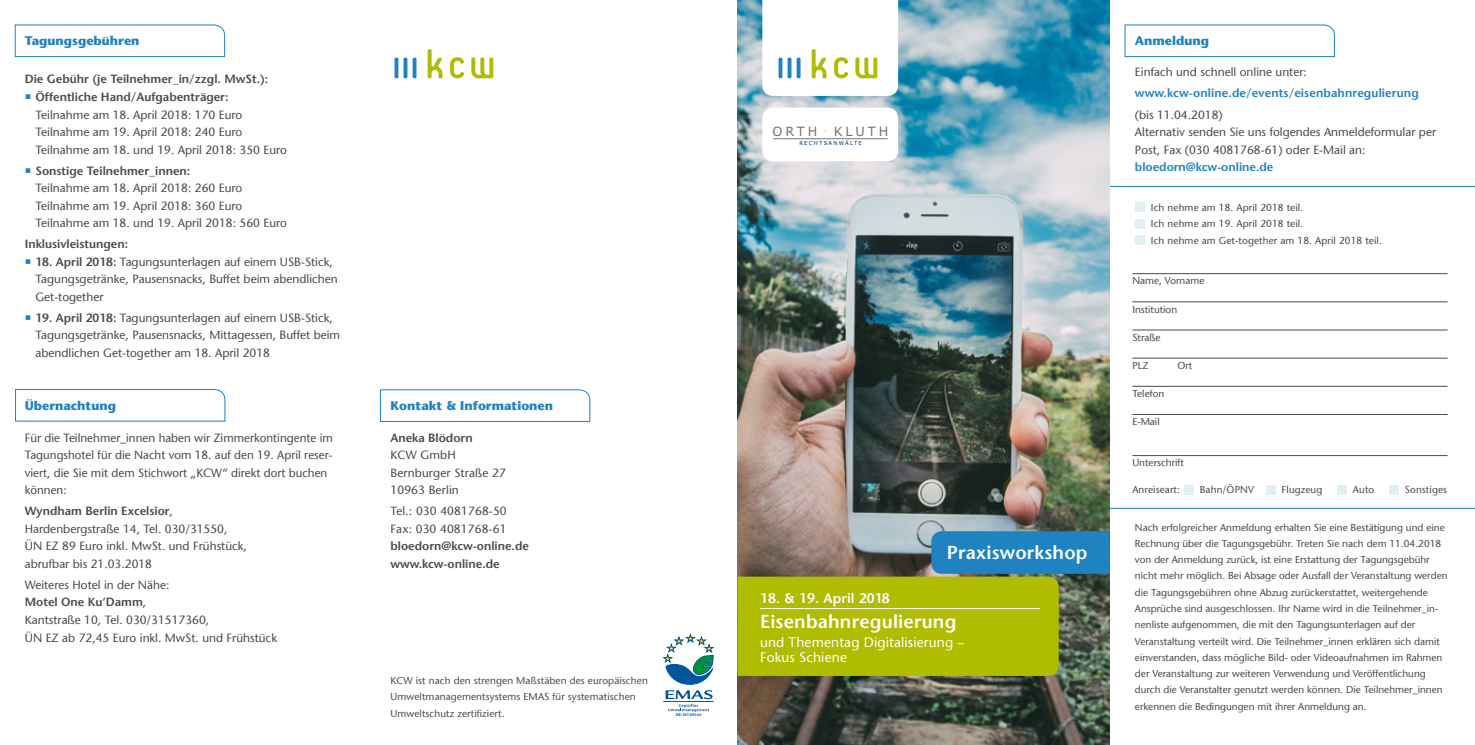
<style>
.page{position:relative;width:1475px;height:745px;background:#fff}
.page>*{position:absolute;margin:0;border:0;box-sizing:border-box;transform-origin:0 0}
.t1{font:600 18.75px "Stone Sans";letter-spacing:.01em;color:#fff}
.t2{font:13.75px/15px "Stone Sans";letter-spacing:.01em;color:#fff}
.t3{font:600 13.75px "Stone Sans";letter-spacing:.01em;color:#fff}
.t4{font:12.75px "Verdana";letter-spacing:.23em;color:#747476}
.t5{font:700 12.5px "Stone Sans";color:#1f82c1}
.t6{font:11.88px/17.5px "Stone Sans";color:#4b4b4d}
.t7{font:600 11.88px/17.5px "Stone Sans";color:#4b4b4d}
.t8{font:600 11.88px "Stone Sans";letter-spacing:.01em;color:#1f82c1}
.t9{font:10px/16.2px "Stone Sans";color:#4b4b4d}
.t10{font:5.38px "Verdana";letter-spacing:.23em;color:#003867}
.t11{font:700 3.75px "Arial";color:#00559f;scale:1.05 1}
.s1{font-weight:600}
</style>
<div class="page">
<svg style="left:1109px;top:186px;width:365px;height:322px"></svg>
<hr style="left:1132px;top:273px;width:315px;height:1px;background:#4b4b4d">
<hr style="left:1132px;top:301px;width:315px;height:1px;background:#4b4b4d">
<hr style="left:1132px;top:329px;width:315px;height:1px;background:#4b4b4d">
<hr style="left:1132px;top:358px;width:315px;height:1px;background:#4b4b4d">
<hr style="left:1132px;top:386px;width:315px;height:1px;background:#4b4b4d">
<hr style="left:1132px;top:414px;width:315px;height:1px;background:#4b4b4d">
<hr style="left:1132px;top:455px;width:315px;height:1px;background:#4b4b4d">
<div style="left:1135px;top:202px;width:9px;height:10px;background:#e2eef4"></div>
<div style="left:1135px;top:219px;width:9px;height:9px;background:#e2eef4"></div>
<div style="left:1135px;top:235px;width:9px;height:10px;background:#e2eef4"></div>
<div style="left:1183px;top:484px;width:10px;height:10px;background:#e2eef4"></div>
<div style="left:1265px;top:484px;width:10px;height:10px;background:#e2eef4"></div>
<div style="left:1336px;top:484px;width:10px;height:10px;background:#e2eef4"></div>
<div style="left:1388px;top:484px;width:10px;height:10px;background:#e2eef4"></div>
<svg style="left:471px;top:58px;width:22px;height:20px"></svg>
<svg style="left:427px;top:49px;width:15px;height:29px"></svg>
<svg style="left:450px;top:57px;width:14px;height:21px"></svg>
<svg style="left:412px;top:58px;width:4px;height:20px"></svg>
<svg style="left:403px;top:58px;width:4px;height:20px"></svg>
<svg style="left:394px;top:58px;width:4px;height:20px"></svg>
<svg style="left:662px;top:633px;width:52px;height:78px"></svg>
<svg style="left:15px;top:25px;width:210px;height:32px"></svg>
<svg style="left:15px;top:389px;width:210px;height:32px"></svg>
<svg style="left:1124px;top:25px;width:210px;height:32px"></svg>
<svg style="left:380px;top:389px;width:210px;height:32px"></svg>
<img style="left:737px;top:0;width:372px;height:744px">
<svg style="left:762px;top:0;width:136px;height:96px"></svg>
<svg style="left:796px;top:58px;width:4px;height:20px"></svg>
<svg style="left:787px;top:58px;width:4px;height:20px"></svg>
<svg style="left:778px;top:58px;width:4px;height:20px"></svg>
<svg style="left:737px;top:531px;width:372px;height:144px;background:#8a9f36"></svg>
<hr style="left:760px;top:608px;width:280px;height:1px;background:#fff">
<div style="left:762px;top:107px;width:136px;height:54px;background:#fff;border-radius:11px"></div>
<hr style="left:773px;top:138px;width:114px;height:1px;background:#747476">
<p class="t5" style="left:25px;top:33px;width:116px">Tagungsgebühren</p>
<p class="t7" style="left:35px;top:70px;width:234px;text-indent:-11px">Die Gebühr (je Teilnehmer_in/zzgl. MwSt.):<br>Öffentliche Hand/Aufgabenträger:</p>
<p class="t6" style="left:35px;top:106px;width:253px">Teilnahme am 18. April 2018: 170 Euro<br>Teilnahme am 19. April 2018: 240 Euro<br>Teilnahme am 18. und 19. April 2018: 350 Euro</p>
<p class="t7" style="left:35px;top:162px;width:156px">Sonstige Teilnehmer_innen:</p>
<p class="t6" style="left:35px;top:179px;width:253px">Teilnahme am 18. April 2018: 260 Euro<br>Teilnahme am 19. April 2018: 360 Euro<br>Teilnahme am 18. und 19. April 2018: 560 Euro</p>
<p class="t7" style="left:25px;top:235px;width:105px">Inklusivleistungen:</p>
<p class="t6" style="left:35px;top:253px;width:304px"><span class="s1">18. April 2018:</span> Tagungsunterlagen auf einem USB-Stick,<br>Tagungsgetränke, Pausensnacks, Buffet beim abendlichen<br>Get-together</p>
<p class="t6" style="left:35px;top:309px;width:306px"><span class="s1">19. April 2018:</span> Tagungsunterlagen auf einem USB-Stick,<br>Tagungsgetränke, Pausensnacks, Mittagessen, Buffet beim abendlichen Get-together am 18. April 2018</p>
<p class="t5" style="left:25px;top:398px;width:93px">Übernachtung</p>
<p class="t6" style="left:25px;top:428px;width:309px">Für die Teilnehmer_innen haben wir Zimmerkontingente im Tagungshotel für die Nacht vom 18. auf den 19. April reser&shy;viert, die Sie mit dem Stichwort „KCW“ direkt dort buchen können:</p>
<p class="t6" style="left:25px;top:502px;width:224px"><span class="s1">Wyndham Berlin Excelsior</span>,<br>Hardenbergstraße 14, Tel. 030/31550,<br>ÜN EZ 89 Euro inkl. MwSt. und Frühstück, abrufbar bis 21.03.2018</p>
<p class="t6" style="left:25px;top:575px;width:254px">Weiteres Hotel in der Nähe:<br><span class="s1">Motel One Ku‘Damm</span>,<br>Kantstraße 10, Tel. 030/31517360,<br>ÜN EZ ab 72,45 Euro inkl. MwSt. und Frühstück</p>
<p class="t5" style="left:390px;top:398px;width:164px">Kontakt &amp; Informationen</p>
<p class="t7" style="left:390px;top:428px;width:84px">Aneka Blödorn</p>
<p class="t6" style="left:390px;top:446px;width:117px">KCW GmbH<br>Bernburger Straße 27<br>10963 Berlin</p>
<p class="t6" style="left:390px;top:502px;width:118px">Tel.: 030 4081768-50<br>Fax: 030 4081768-61</p>
<p class="t7" style="left:390px;top:537px;width:140px">bloedorn@kcw-online.de www.kcw-online.de</p>
<p class="t9" style="left:390px;top:672px;width:259px">KCW ist nach den strengen Maßstäben des europäischen<br>Umweltmanagementsystems EMAS für systematischen<br>Umweltschutz zertifiziert.</p>
<p class="t11" style="left:675px;top:712px;width:26px">DE-107-00144</p>
<p class="t4" style="left:772px;top:123px;width:46px">ORTH</p>
<p class="t4" style="left:833px;top:123px;width:56px">KLUTH</p>
<p class="t10" style="left:799px;top:140px;width:64px">RECHTSANWÄLTE</p>
<h1 class="t1" style="left:946px;top:541px;width:142px">Praxisworkshop</h1>
<p class="t3" style="left:760px;top:589px;width:131px">18. &amp; 19. April 2018</p>
<h1 class="t1" style="left:760px;top:610px;width:198px">Eisenbahnregulierung</h1>
<p class="t2" style="left:760px;top:634px;width:206px">und Thementag Digitalisierung –<br>Fokus Schiene</p>
<p class="t5" style="left:1134px;top:33px;width:76px">Anmeldung</p>
<p class="t6" style="left:1134px;top:63px;width:173px">Einfach und schnell online unter:</p>
<p class="t8" style="left:1134px;top:86px;width:285px">www.kcw-online.de/events/eisenbahnregulierung</p>
<p class="t6" style="left:1134px;top:106px;width:303px">(bis 11.04.2018)<br>Alternativ senden Sie uns folgendes Anmeldeformular per<br>Post, Fax (030 4081768-61) oder E-Mail an:</p>
<p class="t8" style="left:1134px;top:160px;width:140px">bloedorn@kcw-online.de</p>
<p class="t9" style="left:1150px;top:199px;width:232px">Ich nehme am 18. April 2018 teil.<br>Ich nehme am 19. April 2018 teil.<br>Ich nehme am Get-together am 18. April 2018 teil.</p>
<p class="t9" style="left:1132px;top:273px;width:74px">Name, Vorname</p>
<p class="t9" style="left:1132px;top:301px;width:46px">Institution</p>
<p class="t9" style="left:1132px;top:329px;width:30px">Straße</p>
<p class="t9" style="left:1132px;top:357px;width:18px">PLZ</p>
<p class="t9" style="left:1177px;top:357px;width:16px">Ort</p>
<p class="t9" style="left:1132px;top:385px;width:33px">Telefon</p>
<p class="t9" style="left:1132px;top:413px;width:29px">E-Mail</p>
<p class="t9" style="left:1132px;top:454px;width:53px">Unterschrift</p>
<p class="t9" style="left:1132px;top:481px;width:49px">Anreiseart:</p>
<p class="t9" style="left:1199px;top:481px;width:56px">Bahn/ÖPNV</p>
<p class="t9" style="left:1281px;top:481px;width:42px">Flugzeug</p>
<p class="t9" style="left:1352px;top:481px;width:23px">Auto</p>
<p class="t9" style="left:1404px;top:481px;width:44px">Sonstiges</p>
<p class="t9" style="left:1134px;top:518px;width:314px">Nach erfolgreicher Anmeldung erhalten Sie eine Bestätigung und eine Rechnung über die Tagungsgebühr. Treten Sie nach dem 11.04.2018 von der Anmeldung zurück, ist eine Erstattung der Tagungsgebühr nicht mehr möglich. Bei Absage oder Ausfall der Veranstaltung werden die Tagungsgebühren ohne Abzug zurückerstattet, weitergehende Ansprüche sind ausgeschlossen. Ihr Name wird in die Teilnehmer_in&shy;nenliste aufgenommen, die mit den Tagungsunterlagen auf der Veranstaltung verteilt wird. Die Teilnehmer_innen erklären sich damit einverstanden, dass mögliche Bild- oder Videoaufnahmen im Rahmen der Veranstaltung zur weiteren Verwendung und Veröffentlichung durch die Veranstalter genutzt werden können. Die Teilnehmer_innen erkennen die Bedingungen mit ihrer Anmeldung an.</p>
</div>
